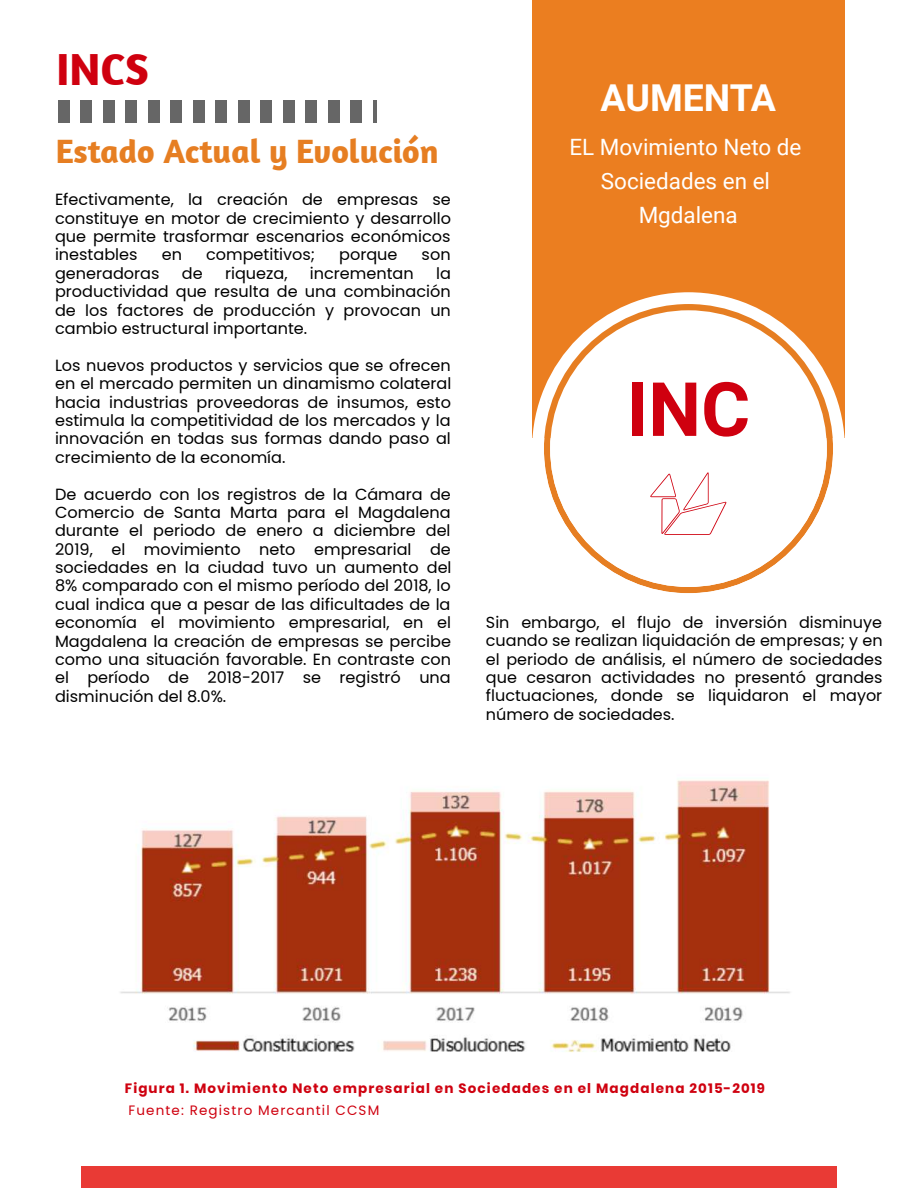
<style>
.page{position:relative;width:918px;height:1188px;background:#fff}
.page>*{position:absolute;margin:0;border:0;box-sizing:border-box;transform-origin:0 0}
.t1{font:700 75px "Roboto";color:#cf000f}
.t2{font:700 45px "Amaranth";color:#cf000f}
.t3{font:700 37.5px "Roboto";letter-spacing:-.005em;color:#fff}
.t4{font:700 33.75px "Amaranth";color:#e67e22}
.t5{font:22.5px/33.8px "Roboto";color:#fff;text-align:center}
.t6{font:16.05px/18.5px "Poppins";color:#000;text-align:justify}
.t7{font:700 13.5px "Poppins";letter-spacing:.085em;color:#cf000f}
.t8{font:13.5px "Poppins";letter-spacing:.085em;color:#cf000f}
</style>
<div class="page">
<img style="left:120px;top:780px;width:670px;height:272px">
<div style="left:532px;top:0;width:313px;height:438px;background:#eb7e20"></div>
<svg style="left:532px;top:292px;width:313px;height:302px;fill:#fff"></svg>
<svg style="left:650px;top:472px;width:77px;height:63px"></svg>
<div style="left:58px;top:100px;width:12px;height:23px;background:#666"></div>
<div style="left:81px;top:100px;width:11px;height:23px;background:#666"></div>
<div style="left:103px;top:100px;width:12px;height:23px;background:#666"></div>
<div style="left:126px;top:100px;width:11px;height:23px;background:#666"></div>
<div style="left:148px;top:100px;width:12px;height:23px;background:#666"></div>
<div style="left:171px;top:100px;width:11px;height:23px;background:#666"></div>
<div style="left:193px;top:100px;width:12px;height:23px;background:#666"></div>
<div style="left:216px;top:100px;width:11px;height:23px;background:#666"></div>
<div style="left:238px;top:100px;width:12px;height:23px;background:#666"></div>
<div style="left:261px;top:100px;width:11px;height:23px;background:#666"></div>
<div style="left:283px;top:100px;width:12px;height:23px;background:#666"></div>
<div style="left:306px;top:100px;width:11px;height:23px;background:#666"></div>
<div style="left:328px;top:100px;width:12px;height:23px;background:#666"></div>
<div style="left:351px;top:100px;width:11px;height:23px;background:#666"></div>
<hr style="left:373px;top:100px;width:4px;height:23px;background:#666">
<div style="left:81px;top:1167px;width:756px;height:21px;background:#e93a35"></div>
<h2 class="t2" style="left:56px;top:42px;width:94px">INCS</h2>
<h3 class="t4" style="left:56px;top:130px;width:384px">Estado Actual y Evolución</h3>
<p class="t6" style="left:55px;top:191px;width:398px">Efectivamente, la creación de empresas se constituye en motor de crecimiento y desarrollo que permite trasformar escenarios económicos inestables</p>
<p class="t6" style="left:162px;top:246px;width:22px">en</p>
<p class="t6" style="left:206px;top:246px;width:111px">competitivos;</p>
<p class="t6" style="left:339px;top:246px;width:60px">porque</p>
<p class="t6" style="left:422px;top:246px;width:30px">son</p>
<p class="t6" style="left:55px;top:264px;width:106px">generadoras</p>
<p class="t6" style="left:182px;top:264px;width:22px">de</p>
<p class="t6" style="left:225px;top:264px;width:64px">riqueza,</p>
<p class="t6" style="left:310px;top:264px;width:105px">incrementan</p>
<p class="t6" style="left:55px;top:264px;width:397px;text-indent:381px">la productividad que resulta de una combinación de los factores de producción y provocan un cambio estructural importante.</p>
<p class="t6" style="left:55px;top:356px;width:398px">Los nuevos productos y servicios que se ofrecen en el mercado permiten un dinamismo colateral hacia industrias proveedoras de insumos, esto estimula la competitividad de los mercados y la innovación en todas sus formas dando paso al crecimiento de la economía.</p>
<p class="t6" style="left:55px;top:485px;width:398px">De acuerdo con los registros de la Cámara de Comercio de Santa Marta para el Magdalena durante el periodo de enero a diciembre del 2019, el movimiento neto empresarial de sociedades en la ciudad tuvo un aumento del 8% comparado con el mismo período del 2018, lo cual indica que a pesar de las dificultades de la economía el movimiento empresarial, en el Magdalena la creación de empresas se percibe como una situación favorable. En contraste con el período de 2018-2017 se registró una disminución del 8.0%.</p>
<h3 class="t3" style="left:600px;top:72px;width:177px">AUMENTA</h3>
<h3 class="t5" style="left:569px;top:130px;width:234px">EL Movimiento Neto de<br>Sociedades en el<br>Mgdalena</h3>
<h1 class="t1" style="left:626px;top:357px;width:125px">INC</h1>
<p class="t6" style="left:486px;top:613px;width:398px">Sin embargo, el flujo de inversión disminuye cuando se realizan liquidación de empresas; y en el periodo de análisis, el número de sociedades que cesaron actividades no presentó grandes fluctuaciones, donde se liquidaron el mayor número de sociedades.</p>
<p class="t7" style="left:125px;top:1081px;width:642px">Figura 1. Movimiento Neto empresarial en Sociedades en el Magdalena 2015-2019</p>
<p class="t8" style="left:129px;top:1102px;width:252px">Fuente: Registro Mercantil CCSM</p>
</div>
